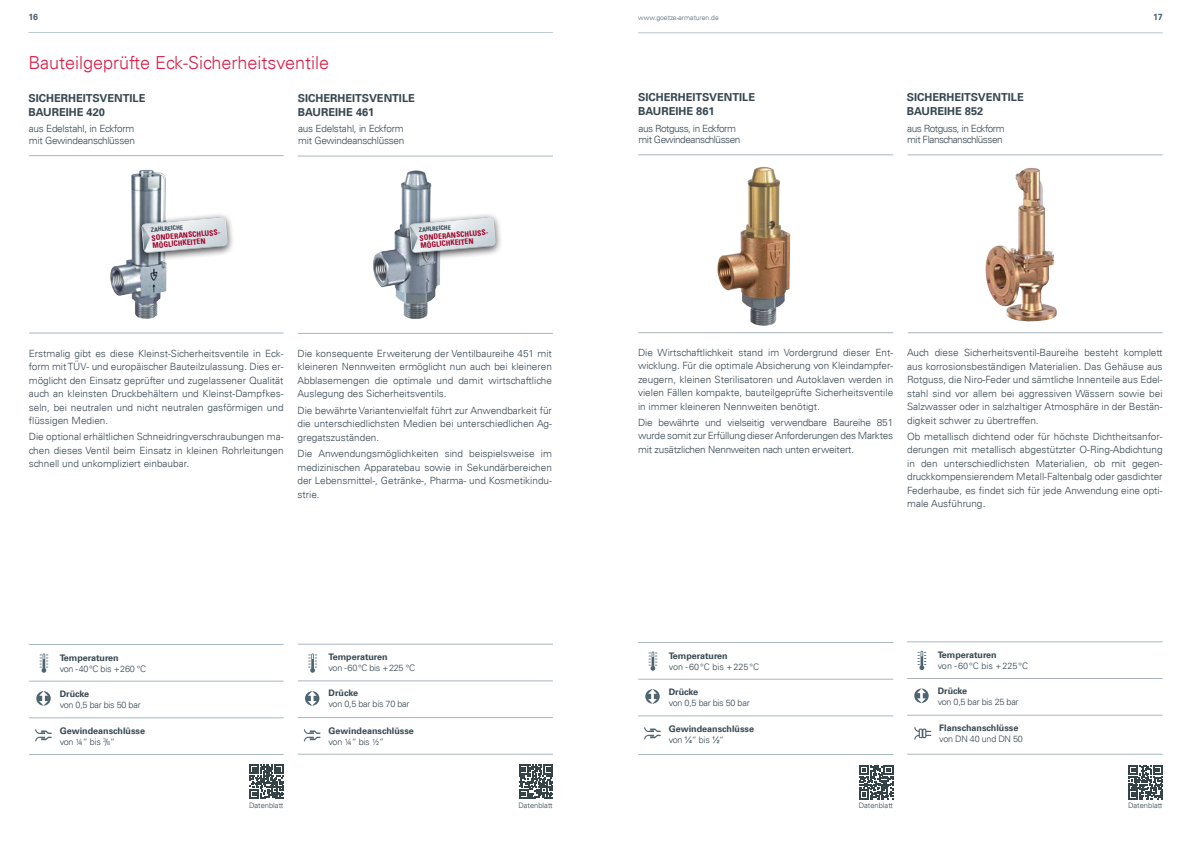
<style>
.page{position:relative;width:1191px;height:842px;background:#fff}
.page>*{position:absolute;margin:0;border:0;box-sizing:border-box;transform-origin:0 0}
.t1{font:300 18px "Univers";color:#da1e48}
.t2{font:700 11px/14px "Univers";color:#364751}
.t3{font:300 10px/13.5px "Univers";color:#364751;text-align:justify}
.t4{font:300 10px/11.5px "Univers";letter-spacing:-.025em;color:#364751}
.t5{font:300 10px/11.5px "Univers";letter-spacing:-.045em;color:#364751}
.t6{font:700 9px/11px "Univers";color:#364751}
.t7{font:300 9px "Univers";letter-spacing:-.025em;color:#364751}
.t8{font:300 9px "Univers";color:#364751}
.t9{font:700 8.8px "Univers";color:#4e6470}
.t10{font:700 condensed 7.5px/7.5px "Univers";color:#9e032a}
.t11{font:300 7.5px "Univers";color:#364751}
.t12{font:300 6.8px "Univers";color:#4e6470}
.t13{font:700 condensed 6.2px "Univers";color:#364751}
.s1{font-weight:300}
.s2{font-weight:300;font-size:8.8px}
.s3{font-weight:300;font-size:5.5px}
.s4{font-family:"Arial";font-weight:400}
</style>
<div class="page">
<hr style="left:28px;top:32px;width:525px;height:1px;background:#a8b6bf">
<hr style="left:638px;top:33px;width:524px;height:1px;background:#a8b6bf">
<svg style="left:304px;top:729px;width:16px;height:12px"></svg>
<svg style="left:305px;top:691px;width:14px;height:15px"></svg>
<svg style="left:308px;top:653px;width:9px;height:20px"></svg>
<hr style="left:298px;top:156px;width:255px;height:1px;background:#a8b6bf">
<hr style="left:29px;top:333px;width:254px;height:1px;background:#a8b6bf">
<hr style="left:298px;top:333px;width:255px;height:1px;background:#a8b6bf">
<img style="left:110px;top:170px;width:57px;height:149px">
<img style="left:373px;top:170px;width:67px;height:149px">
<hr style="left:29px;top:155px;width:254px;height:1px;background:#a8b6bf">
<svg style="left:35px;top:729px;width:17px;height:12px"></svg>
<svg style="left:36px;top:691px;width:15px;height:15px"></svg>
<svg style="left:40px;top:653px;width:8px;height:20px"></svg>
<hr style="left:638px;top:155px;width:255px;height:1px;background:#a8b6bf">
<hr style="left:907px;top:155px;width:255px;height:1px;background:#a8b6bf">
<hr style="left:638px;top:332px;width:255px;height:1px;background:#a8b6bf">
<hr style="left:907px;top:332px;width:255px;height:1px;background:#a8b6bf">
<svg style="left:644px;top:727px;width:16px;height:12px"></svg>
<svg style="left:645px;top:689px;width:14px;height:15px"></svg>
<svg style="left:648px;top:651px;width:9px;height:20px"></svg>
<svg style="left:914px;top:688px;width:14px;height:15px"></svg>
<svg style="left:917px;top:651px;width:9px;height:19px"></svg>
<img style="left:717px;top:167px;width:73px;height:159px">
<img style="left:985px;top:168px;width:71px;height:154px">
<svg style="left:914px;top:727px;width:17px;height:12px"></svg>
<hr style="left:29px;top:754px;width:254px;height:1px;background:#a8b6bf">
<hr style="left:29px;top:717px;width:254px;height:1px;background:#a8b6bf">
<hr style="left:29px;top:644px;width:254px;height:1px;background:#a8b6bf">
<hr style="left:298px;top:681px;width:255px;height:1px;background:#a8b6bf">
<hr style="left:298px;top:754px;width:255px;height:1px;background:#a8b6bf">
<hr style="left:298px;top:717px;width:255px;height:1px;background:#a8b6bf">
<hr style="left:298px;top:644px;width:255px;height:1px;background:#a8b6bf">
<hr style="left:638px;top:679px;width:255px;height:1px;background:#a8b6bf">
<hr style="left:638px;top:716px;width:255px;height:1px;background:#a8b6bf">
<hr style="left:638px;top:642px;width:255px;height:1px;background:#a8b6bf">
<hr style="left:907px;top:678px;width:255px;height:1px;background:#a8b6bf">
<hr style="left:907px;top:715px;width:255px;height:1px;background:#a8b6bf">
<hr style="left:907px;top:642px;width:255px;height:1px;background:#a8b6bf">
<hr style="left:29px;top:681px;width:254px;height:1px;background:#a8b6bf">
<hr style="left:638px;top:754px;width:255px;height:1px;background:#a8b6bf">
<hr style="left:907px;top:754px;width:255px;height:1px;background:#a8b6bf">
<div style="left:134px;top:212px;width:101px;height:51px;background:#000;opacity:.75"></div>
<svg style="left:141px;top:217px;width:87px;height:36px;background:#ced3d7"></svg>
<div style="left:402px;top:212px;width:101px;height:51px;background:#000;opacity:.75"></div>
<svg style="left:409px;top:217px;width:87px;height:36px;background:#ced4d8"></svg>
<svg style="left:249px;top:765px;width:34px;height:34px"></svg>
<svg style="left:519px;top:765px;width:34px;height:34px"></svg>
<svg style="left:859px;top:765px;width:34px;height:34px"></svg>
<svg style="left:1128px;top:765px;width:34px;height:34px"></svg>
<p class="t9" style="left:28px;top:12px;width:11px">16</p>
<p class="t12" style="left:638px;top:13px;width:82px">www.goetze-armaturen.de</p>
<p class="t9" style="left:1153px;top:12px;width:11px">17</p>
<h1 class="t1" style="left:28px;top:52px;width:302px">Bauteilgeprüfte Eck-Sicherheitsventile</h1>
<p class="t2" style="left:28px;top:91px;width:26px">Sicherheitsventile<br>Baureihe</p>
<p class="t2" style="left:87px;top:105px;width:20px">420</p>
<p class="t2" style="left:298px;top:91px;width:26px">Sicherheitsventile<br>Baureihe</p>
<p class="t2" style="left:356px;top:105px;width:20px">461</p>
<p class="t2" style="left:638px;top:91px;width:26px">Sicherheitsventile<br>Baureihe</p>
<p class="t2" style="left:696px;top:105px;width:20px">861</p>
<p class="t2" style="left:906px;top:91px;width:26px">Sicherheitsventile<br>Baureihe</p>
<p class="t2" style="left:965px;top:105px;width:20px">852</p>
<p class="t4" style="left:29px;top:123px;width:108px">aus Edelstahl, in Eckform mit Gewindeanschlüssen</p>
<p class="t4" style="left:298px;top:123px;width:108px">aus Edelstahl, in Eckform mit Gewindeanschlüssen</p>
<p class="t5" style="left:638px;top:122px;width:103px">aus Rotguss, in Eckform mit Gewindeanschlüssen</p>
<p class="t5" style="left:907px;top:122px;width:99px">aus Rotguss, in Eckform mit Flanschanschlüssen</p>
<p class="t13" style="left:151px;top:226px;width:34px;rotate:-5deg">zahlreiche</p>
<p class="t10" style="left:151px;top:234px;width:72px;rotate:-5deg">Sonderanschluss&shy;möglichkeiten</p>
<p class="t13" style="left:419px;top:226px;width:34px;rotate:-5deg">zahlreiche</p>
<p class="t10" style="left:419px;top:234px;width:72px;rotate:-5deg">Sonderanschluss&shy;möglichkeiten</p>
<p class="t3" style="left:29px;top:346px;width:256px">Erstmalig gibt es diese Kleinst-Sicherheitsventile in Eck&shy;form mit TÜV- und europäischer Bauteilzulassung. Dies er&shy;möglicht den Einsatz geprüfter und zugelassener Qualität auch an kleinsten Druckbehältern und Kleinst-Dampfkes&shy;seln, bei neutralen und nicht neutralen gasförmigen und flüssigen Medien.</p>
<p class="t3" style="left:29px;top:430px;width:256px">Die optional erhältlichen Schneidringverschraubungen ma&shy;chen dieses Ventil beim Einsatz in kleinen Rohrleitungen schnell und unkompliziert einbaubar.</p>
<p class="t3" style="left:297px;top:347px;width:256px">Die konsequente Erweiterung der Ventilbaureihe 451 mit kleineren Nennweiten ermöglicht nun auch bei kleineren Abblasemengen die optimale und damit wirtschaftliche Auslegung des Sicherheitsventils.</p>
<p class="t3" style="left:297px;top:403px;width:256px">Die bewährte Variantenvielfalt führt zur Anwendbarkeit für die unterschiedlichsten Medien bei unterschiedlichen Ag&shy;gregatszuständen.</p>
<p class="t3" style="left:297px;top:447px;width:256px">Die Anwendungsmöglichkeiten sind beispielsweise im medizinischen Apparatebau sowie in Sekundärbereichen der Lebensmittel-, Getränke-, Pharma- und Kosmetikindu&shy;strie.</p>
<p class="t3" style="left:638px;top:345px;width:257px">Die Wirtschaftlichkeit stand im Vordergrund dieser Ent&shy;wicklung. Für die optimale Absicherung von Kleindampfer&shy;zeugern, kleinen Sterilisatoren und Autoklaven werden in vielen Fällen kompakte, bauteilgeprüfte Sicherheitsventile in immer kleineren Nennweiten benötigt.</p>
<p class="t3" style="left:638px;top:416px;width:257px">Die bewährte und vielseitig verwendbare Baureihe 851 wurde somit zur Erfüllung dieser Anforderungen des Marktes mit zusätzlichen Nennweiten nach unten erweitert.</p>
<p class="t3" style="left:907px;top:346px;width:257px">Auch diese Sicherheitsventil-Baureihe besteht komplett aus korrosionsbeständigen Materialien. Das Gehäuse aus Rotguss, die Niro-Feder und sämtliche Innenteile aus Edel&shy;stahl sind vor allem bei aggressiven Wässern sowie bei Salzwasser oder in salzhaltiger Atmosphäre in der Bestän&shy;digkeit schwer zu übertreffen.</p>
<p class="t3" style="left:907px;top:430px;width:257px">Ob metallisch dichtend oder für höchste Dichtheitsanfor&shy;derungen mit metallisch abgestützter O-Ring-Abdichtung in den unterschiedlichsten Materialien, ob mit gegen&shy;druckkompensierendem Metall-Faltenbalg oder gasdichter Federhaube, es findet sich für jede Anwendung eine opti&shy;male Ausführung.</p>
<p class="t6" style="left:60px;top:652px;width:61px">Temperaturen</p>
<p class="t7" style="left:60px;top:663px;width:88px">von -40°C bis +260 °C</p>
<p class="t6" style="left:328px;top:652px;width:61px">Temperaturen</p>
<p class="t7" style="left:328px;top:663px;width:88px">von -60°C bis +225 °C</p>
<p class="t6" style="left:668px;top:650px;width:61px">Temperaturen</p>
<p class="t8" style="left:668px;top:661px;width:92px">von -60°C bis +225°C</p>
<p class="t6" style="left:937px;top:649px;width:61px">Temperaturen</p>
<p class="t8" style="left:937px;top:660px;width:92px">von -60°C bis +225°C</p>
<p class="t6" style="left:60px;top:688px;width:31px">Drücke</p>
<p class="t7" style="left:60px;top:699px;width:82px">von 0,5 bar bis 50 bar</p>
<p class="t6" style="left:328px;top:688px;width:31px">Drücke</p>
<p class="t7" style="left:328px;top:699px;width:82px">von 0,5 bar bis 70 bar</p>
<p class="t6" style="left:668px;top:686px;width:31px">Drücke</p>
<p class="t7" style="left:668px;top:697px;width:82px">von 0,5 bar bis 50 bar</p>
<p class="t6" style="left:937px;top:685px;width:31px">Drücke</p>
<p class="t7" style="left:937px;top:696px;width:82px">von 0,5 bar bis 25 bar</p>
<p class="t6" style="left:60px;top:725px;width:87px">Gewindeanschlüsse <span class="s1">von ¼“ bis</span> <sup>3</sup><span class="s2">/</span><span class="s3">8</span><span class="s1">“</span></p>
<p class="t6" style="left:328px;top:725px;width:87px">Gewindeanschlüsse</p>
<p class="t7" style="left:328px;top:736px;width:57px">von ¼“ bis ½“</p>
<p class="t6" style="left:668px;top:724px;width:87px">Gewindeanschlüsse <span class="s1">von</span> <span class="s4">¼</span><span class="s1">“ bis</span> <span class="s4">½</span><span class="s1">“</span></p>
<p class="t6" style="left:939px;top:722px;width:81px">Flanschanschlüsse</p>
<p class="t7" style="left:939px;top:733px;width:85px">von D N 40 und DN 50</p>
<p class="t11" style="left:249px;top:800px;width:36px">Datenblatt</p>
<p class="t11" style="left:518px;top:800px;width:36px">Datenblatt</p>
<p class="t11" style="left:858px;top:801px;width:36px">Datenblatt</p>
<p class="t11" style="left:1128px;top:801px;width:36px">Datenblatt</p>
</div>
